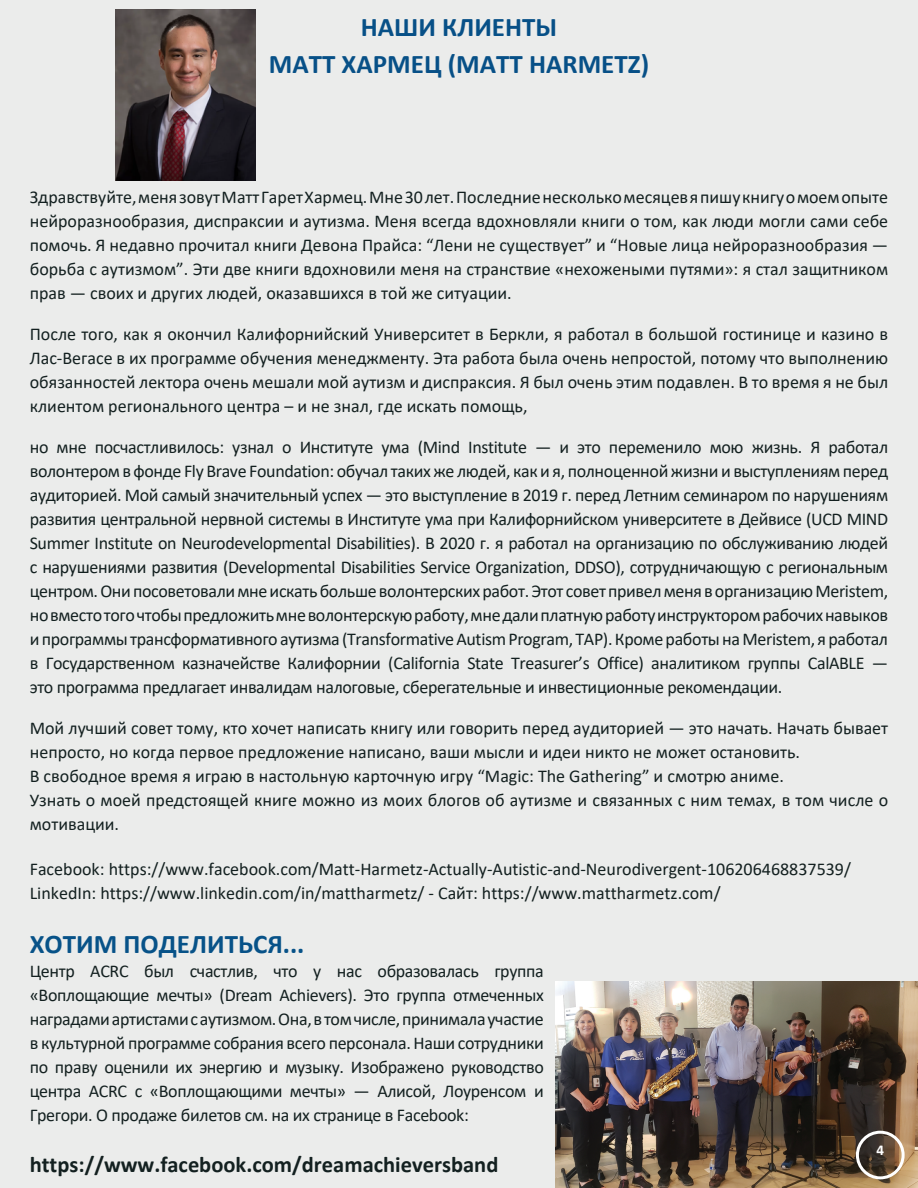
<style>
.page{position:relative;width:918px;height:1188px;background:#ebeceb}
.page>*{position:absolute;margin:0;border:0;box-sizing:border-box;transform-origin:0 0}
.t1{font:700 27px "Calibri";color:#075087}
.t2{font:700 27px "Calibri";color:#075288}
.t3{font:700 22.5px "Calibri";color:#132020}
.t4{font:18px/24px "Calibri";color:#132020;text-align:justify}
.t5{font:700 15px "Calibri";color:#fff}
</style>
<div class="page">
<img style="left:555px;top:981px;width:363px;height:207px">
<img style="left:116px;top:10px;width:139px;height:171px">
<div style="left:856px;top:1131px;width:49px;height:48px;border:3px solid #fff;border-radius:50%"></div>
<p class="t1" style="left:361px;top:8px;width:198px">НАШИ КЛИЕНТЫ</p>
<p class="t1" style="left:269px;top:45px;width:382px">МАТТ ХАРМЕЦ (MATT HARMETZ)</p>
<p class="t4" style="left:30px;top:184px;width:860px">Здравствуйте, меня зовут Матт Гарет Хармец. Мне 30 лет. Последние несколько месяцев я пишу книгу о моем опыте нейроразнообразия, диспраксии и аутизма. Меня всегда вдохновляли книги о том, как люди могли сами себе помочь. Я недавно прочитал книги Девона Прайса: “Лени не существует” и “Новые лица нейроразнообразия — борьба с аутизмом”. Эти две книги вдохновили меня на странствие «нехожеными путями»: я стал защитником прав — своих и других людей, оказавшихся в той же ситуации.</p>
<p class="t4" style="left:30px;top:321px;width:860px">После того, как я окончил Калифорнийский Университет в Беркли, я работал в большой гостинице и казино в Лас-Вегасе в их программе обучения менеджменту. Эта работа была очень непростой, потому что выполнению обязанностей лектора очень мешали мой аутизм и диспраксия. Я был очень этим подавлен. В то время я не был клиентом регионального центра – и не знал, где искать помощь,</p>
<p class="t4" style="left:30px;top:434px;width:860px">но мне посчастливилось: узнал о Институте ума (Mind Institute — и это переменило мою жизнь. Я работал волонтером в фонде Fly Brave Foundation: обучал таких же людей, как и я, полноценной жизни и выступлениям перед аудиторией. Мой самый значительный успех — это выступление в 2019 г. перед Летним семинаром по нарушениям развития центральной нервной системы в Институте ума при Калифорнийском университете в Дейвисе (UCD MIND Summer Institute on Neurodevelopmental Disabilities). В 2020 г. я работал на организацию по обслуживанию людей с нарушениями развития (Developmental Disabilities Service Organization, DDSO), сотрудничающую с региональным центром. Они посоветовали мне искать больше волонтерских работ. Этот совет привел меня в организацию Meristem, но вместо того чтобы предложить мне волонтерскую работу, мне дали платную работу инструктором рабочих навыков и программы трансформативного аутизма (Transformative Autism Program, TAP). Кроме работы на Meristem, я работал в Государственном казначействе Калифорнии (California State Treasurer’s Office) аналитиком группы CalABLE — это программа предлагает инвалидам налоговые, сберегательные и инвестиционные рекомендации.</p>
<p class="t4" style="left:30px;top:715px;width:860px">Мой лучший совет тому, кто хочет написать книгу или говорить перед аудиторией — это начать. Начать бывает непросто, но когда первое предложение написано, ваши мысли и идеи никто не может остановить.</p>
<p class="t4" style="left:30px;top:763px;width:756px">В свободное время я играю в настольную карточную игру “Magic: The Gathering” и смотрю аниме.</p>
<p class="t4" style="left:30px;top:787px;width:860px">Узнать о моей предстоящей книге можно из моих блогов об аутизме и связанных с ним темах, в том числе о мотивации.</p>
<p class="t4" style="left:30px;top:857px;width:823px">Facebook: https://www.facebook.com/Matt-Harmetz-Actually-Autistic-and-Neurodivergent-106206468837539/</p>
<p class="t4" style="left:30px;top:881px;width:692px">LinkedIn: https://www.linkedin.com/in/mattharmetz/ - Сайт: https://www.mattharmetz.com/</p>
<p class="t2" style="left:30px;top:925px;width:276px">ХОТИМ ПОДЕЛИТЬСЯ...</p>
<p class="t4" style="left:30px;top:958px;width:516px">Центр ACRC был счастлив, что у нас образовалась группа «Воплощающие мечты» (Dream Achievers). Это группа отмеченных наградами артистами с аутизмом. Она, в том числе, принимала участие в культурной программе собрания всего персонала. Наши сотрудники по праву оценили их энергию и музыку. Изображено руководство центра ACRC с «Воплощающими мечты» — Алисой, Лоуренсом и Грегори. О продаже билетов см. на их странице в Facebook:</p>
<p class="t3" style="left:30px;top:1148px;width:470px">https://www.facebook.com/dreamachieversband</p>
<p class="t5" style="left:876px;top:1140px;width:9px">4</p>
</div>
